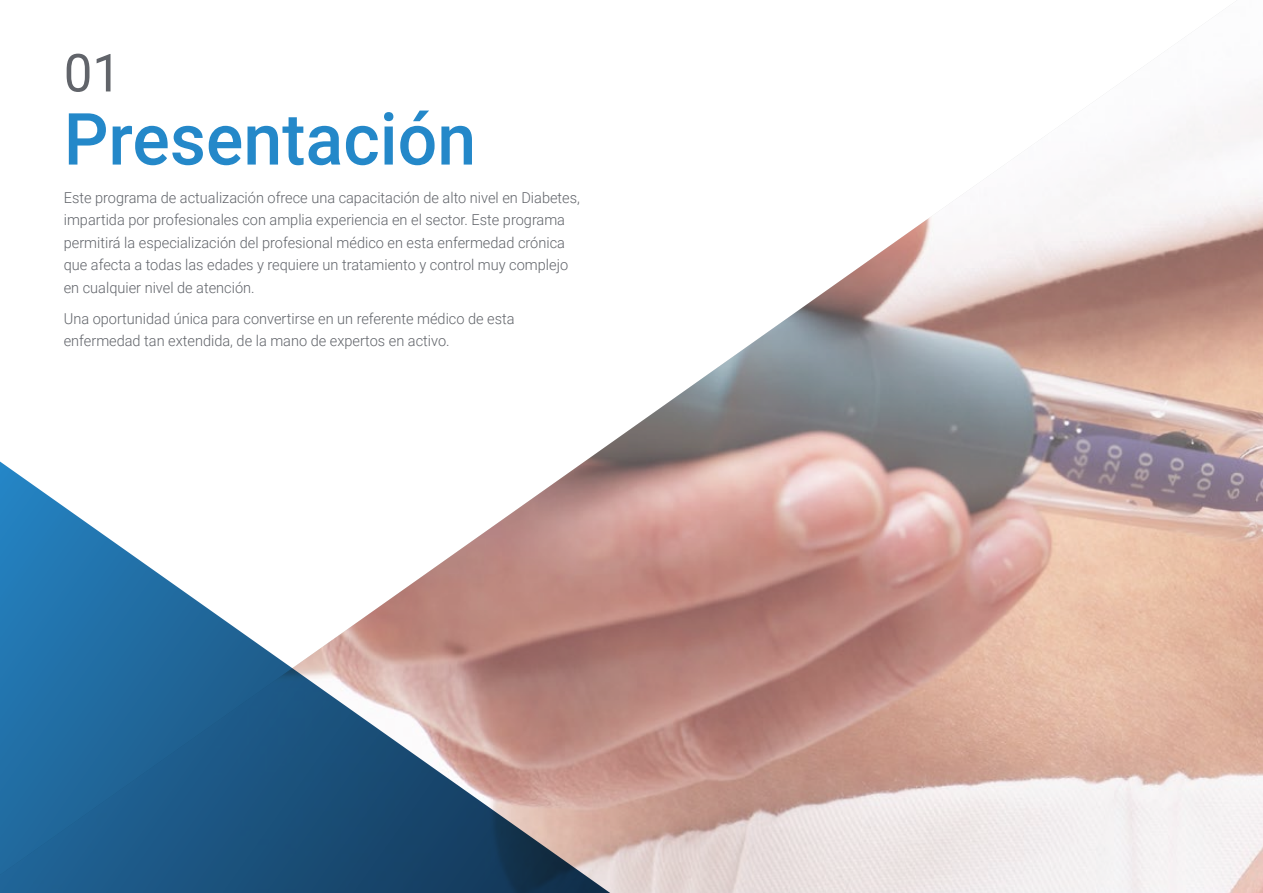
<style>
.page{position:relative;width:1263px;height:893px;background:#fff}
.page>*{position:absolute;margin:0;border:0;box-sizing:border-box;transform-origin:0 0}
.t1{font:500 72px "Roboto";color:#2488c9}
.t2{font:52.5px "Roboto";color:#61646a}
.t3{font:300 15px/22.5px "Roboto";color:#61646a}
</style>
<div class="page">
<img style="left:606px;top:96px;width:657px;height:797px">
<svg style="left:0;top:446px;width:640px;height:447px"></svg>
<h2 class="t2" style="left:64px;top:36px;width:59px">01</h2>
<h1 class="t1" style="left:64px;top:89px;width:414px">Presentación</h1>
<p class="t3" style="left:64px;top:185px;width:518px">Este programa de actualización ofrece una capacitación de alto nivel en Diabetes, impartida por profesionales con amplia experiencia en el sector. Este programa permitirá la especialización del profesional médico en esta enfermedad crónica que afecta a todas las edades y requiere un tratamiento y control muy complejo en cualquier nivel de atención.</p>
<p class="t3" style="left:64px;top:306px;width:452px">Una oportunidad única para convertirse en un referente médico de esta enfermedad tan extendida, de la mano de expertos en activo.</p>
</div>
